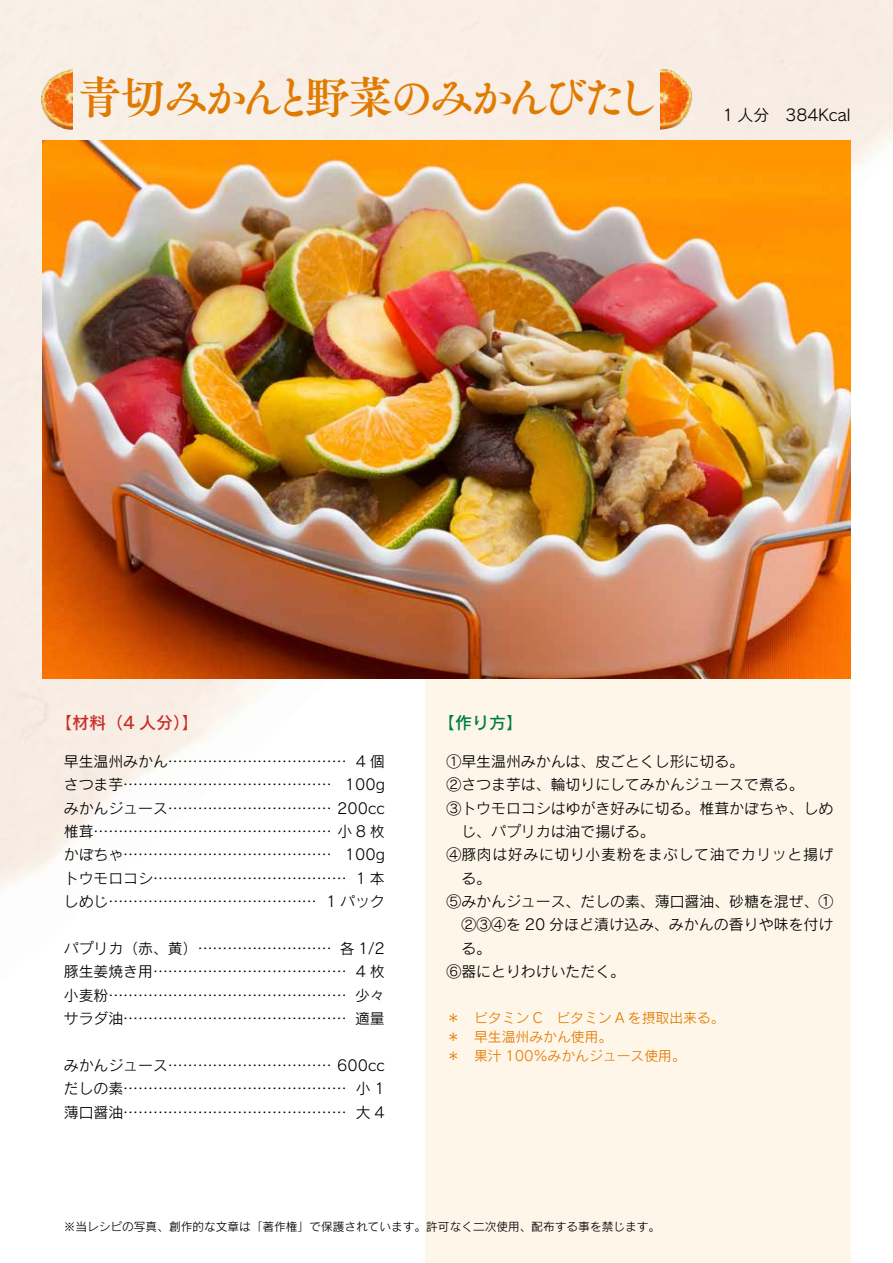
<style>
.page{position:relative;width:893px;height:1263px;background:#fff}
.page>*{position:absolute;margin:0;border:0;box-sizing:border-box;transform-origin:0 0}
.t1{font:44.7px "Tsuku A Old Min Pr 6 B";letter-spacing:-.12em;color:#e17a00}
.t2{font:16.95px "Rodin Pro DB";color:#c92e27}
.t3{font:16.95px "Rodin Pro DB";color:#007e41}
.t4{font:15.9px "Rodin Pro M";color:#000}
.t5{font:14.85px/23.4px "Rodin Pro M";color:#000;text-align:justify}
.t6{font:14.85px "Rodin Pro M";letter-spacing:.045em;color:#000}
.t7{font:13.8px/19.2px "Rodin Pro M";color:#e17a00}
.t8{font:11.7px "Rodin Pro M";color:#000}
</style>
<div class="page">
<img style="left:0;top:0;width:893px;height:992px">
<div style="left:425px;top:663px;width:425px;height:600px;background:#fff6ea"></div>
<img style="left:43px;top:141px;width:807px;height:538px">
<img style="left:41px;top:68px;width:31px;height:63px">
<img style="left:661px;top:68px;width:31px;height:63px">
<h1 class="t1" style="left:77px;top:57px;width:583px">青切みかんと野菜のみかんびたし</h1>
<p class="t4" style="left:723px;top:104px;width:129px">1 人分　384Kcal</p>
<p class="t2" style="left:55px;top:712px;width:145px">【材料（4 人分）】</p>
<p class="t5" style="left:64px;top:749px;width:323px">早生温州みかん……………………………… 4 個さつま芋…………………………………… 100gみかんジュース…………………………… 200cc椎茸………………………………………… 小 8 枚かぼちゃ…………………………………… 100gトウモロコシ………………………………… 1 本しめじ…………………………………… 1 パック</p>
<p class="t5" style="left:64px;top:936px;width:323px">パプリカ（赤、黄）……………………… 各 1/2豚生姜焼き用………………………………… 4 枚小麦粉………………………………………… 少々サラダ油……………………………………… 適量</p>
<p class="t5" style="left:64px;top:1053px;width:323px">みかんジュース…………………………… 600ccだしの素……………………………………… 小 1薄口醤油……………………………………… 大 4</p>
<p class="t3" style="left:438px;top:712px;width:87px">【作り方】</p>
<p class="t5" style="left:446px;top:749px;width:299px">①早生温州みかんは、皮ごとくし形に切る。</p>
<p class="t5" style="left:446px;top:772px;width:359px">②さつま芋は、輪切りにしてみかんジュースで煮る。</p>
<p class="t5" style="left:446px;top:796px;width:388px">③トウモロコシはゆがき好みに切る。椎茸かぼちゃ、しめ</p>
<p class="t5" style="left:461px;top:819px;width:195px">じ、パプリカは油で揚げる。</p>
<p class="t6" style="left:446px;top:845px;width:388px">④豚肉は好みに切り小麦粉をまぶして油でカリッと揚げ</p>
<p class="t5" style="left:461px;top:866px;width:31px">る。</p>
<p class="t5" style="left:446px;top:889px;width:388px">⑤みかんジュース、だしの素、薄口醤油、砂糖を混ぜ、①</p>
<p class="t5" style="left:461px;top:913px;width:374px">②③④を 20 分ほど漬け込み、みかんの香りや味を付け</p>
<p class="t5" style="left:461px;top:936px;width:31px">る。</p>
<p class="t5" style="left:446px;top:959px;width:180px">⑥器にとりわけいただく。</p>
<p class="t7" style="left:446px;top:1008px;width:280px">＊　ビタミン C　ビタミン A を摂取出来る。＊　早生温州みかん使用。<br>＊　果汁 100％みかんジュース使用。</p>
<p class="t8" style="left:64px;top:1219px;width:598px">※当レシピの写真、創作的な文章は「著作権」で保護されています。許可なく二次使用、配布する事を禁じます。</p>
</div>
